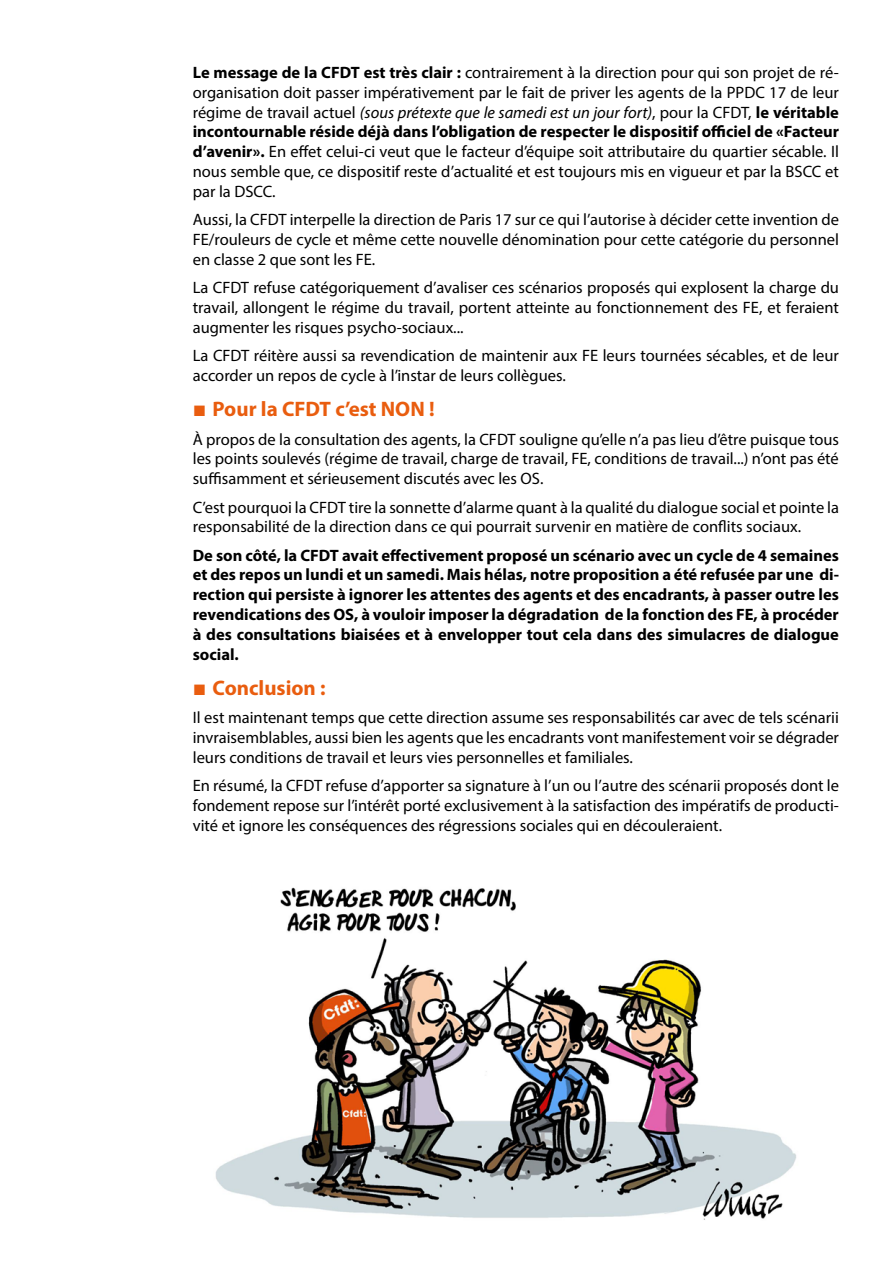
<style>
.page{position:relative;width:893px;height:1263px;background:#fff}
.page>*{position:absolute;margin:0;border:0;box-sizing:border-box;transform-origin:0 0}
.t1{font:700 21px "Myriad Pro";color:#e95d0f}
.t2{font:16.5px/19.8px "Myriad Pro";color:#000;text-align:justify}
.t3{font:700 16.5px/19.8px "Myriad Pro";color:#000;text-align:justify}
.s1{font-weight:700}
.s2{font-style:italic}
.s3{font-family:"Arial";font-weight:400;font-size:22.5px}
</style>
<div class="page">
<img style="left:215px;top:887px;width:581px;height:333px">
<p class="t2" style="left:193px;top:62px;width:648px"><span class="s1">Le message de la CFDT est très clair :</span> contrairement à la direction pour qui son projet de ré&shy;organisation doit passer impérativement par le fait de priver les agents de la PPDC 17 de leur régime de travail actuel <span class="s2">(sous prétexte que le samedi est un jour fort)</span>, pour la CFDT, <span class="s1">le véritable incontournable réside déjà dans l’obligation de respecter le dispositif officiel de «Facteur d’avenir».</span> En effet celui-ci veut que le facteur d’équipe soit attributaire du quartier sécable. Il nous semble que, ce dispositif reste d’actualité et est toujours mis en vigueur et par la BSCC et par la DSCC.</p>
<p class="t2" style="left:193px;top:209px;width:648px">Aussi, la CFDT interpelle la direction de Paris 17 sur ce qui l’autorise à décider cette invention de FE/rouleurs de cycle et même cette nouvelle dénomination pour cette catégorie du personnel en classe 2 que sont les FE.</p>
<p class="t2" style="left:193px;top:277px;width:648px">La CFDT refuse catégoriquement d’avaliser ces scénarios proposés qui explosent la charge du travail, allongent le régime du travail, portent atteinte au fonctionnement des FE, et feraient augmenter les risques psycho-sociaux...</p>
<p class="t2" style="left:193px;top:345px;width:648px">La CFDT réitère aussi sa revendication de maintenir aux FE leurs tournées sécables, et de leur accorder un repos de cycle à l’instar de leurs collègues.</p>
<p class="t1" style="left:193px;top:396px;width:243px"><span class="s3">■</span> Pour la CFDT c’est NON !</p>
<p class="t2" style="left:193px;top:429px;width:648px">À propos de la consultation des agents, la CFDT souligne qu’elle n’a pas lieu d’être puisque tous les points soulevés (régime de travail, charge de travail, FE, conditions de travail...) n’ont pas été suffisamment et sérieusement discutés avec les OS.</p>
<p class="t2" style="left:193px;top:497px;width:648px">C’est pourquoi la CFDT tire la sonnette d’alarme quant à la qualité du dialogue social et pointe la responsabilité de la direction dans ce qui pourrait survenir en matière de conflits sociaux.</p>
<p class="t3" style="left:193px;top:545px;width:648px">De son côté, la CFDT avait effectivement proposé un scénario avec un cycle de 4 semaines et des repos un lundi et un samedi. Mais hélas, notre proposition a été refusée par une di&shy;rection qui persiste à ignorer les attentes des agents et des encadrants, à passer outre les revendications des OS, à vouloir imposer la dégradation de la fonction des FE, à procéder à des consultations biaisées et à envelopper tout cela dans des simulacres de dialogue social.</p>
<p class="t1" style="left:193px;top:674px;width:134px"><span class="s3">■</span> Conclusion :</p>
<p class="t2" style="left:193px;top:708px;width:648px">Il est maintenant temps que cette direction assume ses responsabilités car avec de tels scénarii invraisemblables, aussi bien les agents que les encadrants vont manifestement voir se dégrader leurs conditions de travail et leurs vies personnelles et familiales.</p>
<p class="t2" style="left:193px;top:776px;width:648px">En résumé, la CFDT refuse d’apporter sa signature à l’un ou l’autre des scénarii proposés dont le fondement repose sur l’intérêt porté exclusivement à la satisfaction des impératifs de producti&shy;vité et ignore les conséquences des régressions sociales qui en découleraient.</p>
</div>
